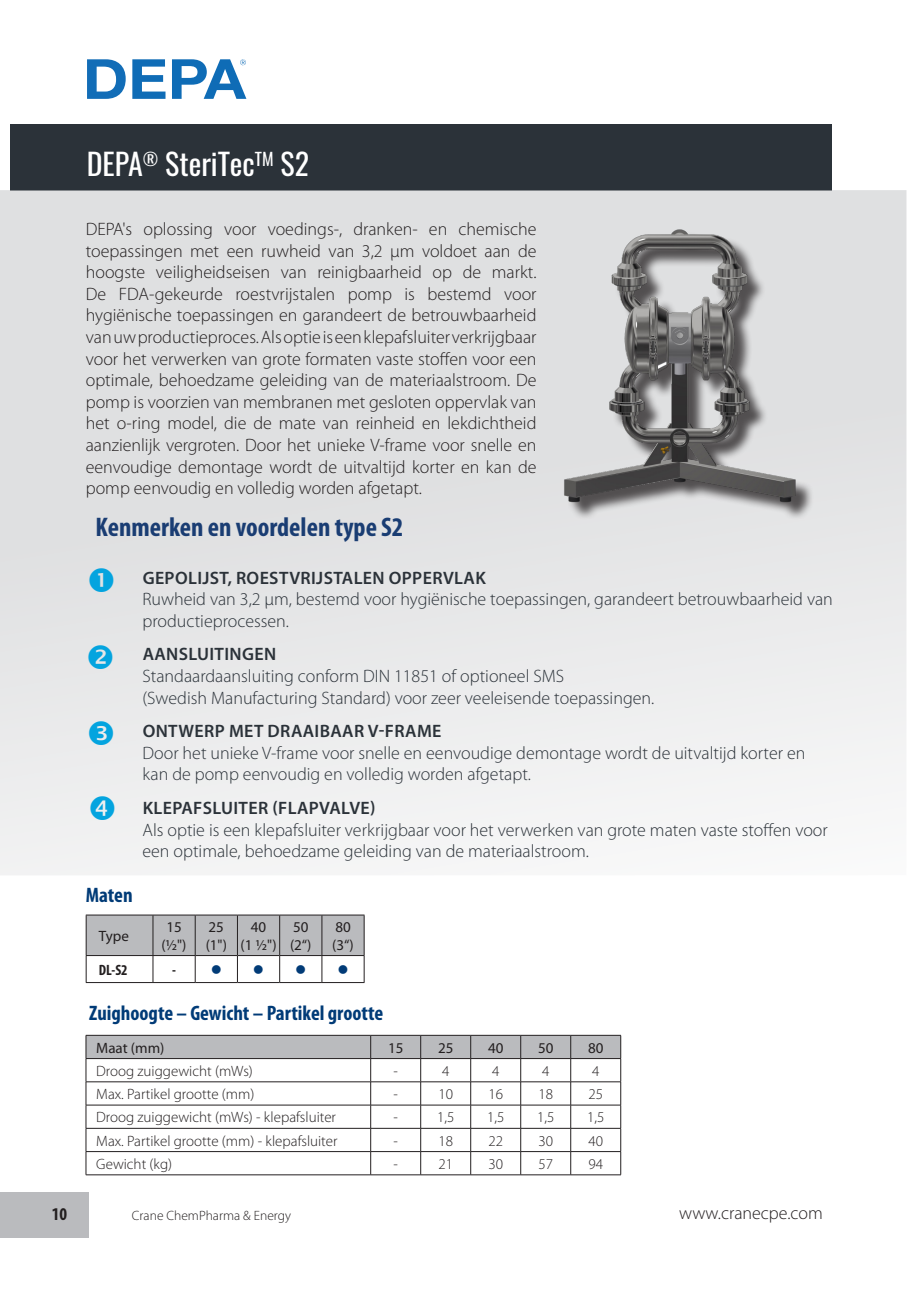
<style>
.page{position:relative;width:920px;height:1290px;background:#fff}
.page>*{position:absolute;margin:0;border:0;box-sizing:border-box;transform-origin:0 0}
.t1{font:30px "Oswald";color:#fff}
.Headings{font:700 condensed 27px "Myriad Pro";color:#1a3d73}
.t2{font:700 condensed 21px "Myriad Pro";color:#013b77}
.t3{font:300 18px/21.6px "Myriad Pro";color:#231f20;text-align:justify}
.t4{font:300 18px/21.6px "Myriad Pro";color:#2b3239}
.t5{font:600 18px "Myriad Pro";letter-spacing:.02em;color:#2b3239}
.t6{font:700 condensed 18px "Myriad Pro";color:#231f20}
.t7{font:300 15px "Myriad Pro";color:#231f20}
.t8{font:15px "Myriad Pro";color:#231f20}
.t9{font:700 condensed 15px "Myriad Pro";color:#231f20}
.t10{font:15px "Wingdings";color:#013b77}
.t11{font:300 13.5px "Myriad Pro";color:#231f20}
</style>
<div class="page">
<div style="left:0;top:1192px;width:89px;height:46px;background:#babbbe"></div>
<div style="left:10px;top:124px;width:821px;height:66px;background:#2b3239"></div>
<svg style="left:87px;top:59px;width:39px;height:40px"></svg>
<svg style="left:132px;top:59px;width:33px;height:40px"></svg>
<svg style="left:172px;top:59px;width:74px;height:40px"></svg>
<div style="left:0;top:190px;width:906px;height:685px;background:linear-gradient(to right,#e2e3e4,#ededee)"></div>
<div style="left:567px;top:232px;width:246px;height:288px;background:#231f20;opacity:.75"></div>
<img style="left:536px;top:218px;width:286px;height:286px">
<svg style="left:86px;top:915px;width:279px;height:67px"></svg>
<hr style="left:86px;top:982px;width:67px;height:1px;background:#231f20">
<hr style="left:153px;top:982px;width:42px;height:1px;background:#231f20">
<hr style="left:195px;top:982px;width:42px;height:1px;background:#231f20">
<hr style="left:237px;top:982px;width:43px;height:1px;background:#231f20">
<hr style="left:280px;top:982px;width:42px;height:1px;background:#231f20">
<hr style="left:322px;top:982px;width:43px;height:1px;background:#231f20">
<svg style="left:86px;top:1035px;width:535px;height:140px"></svg>
<svg style="left:90px;top:567px;width:24px;height:25px"></svg>
<svg style="left:89px;top:644px;width:23px;height:25px"></svg>
<svg style="left:89px;top:721px;width:24px;height:24px"></svg>
<svg style="left:91px;top:796px;width:24px;height:24px"></svg>
<p class="t1" style="left:87px;top:137px;width:224px">DEPA<sup>®</sup> SteriTec<sup>TM</sup> S2</p>
<p class="t3" style="left:86px;top:218px;width:452px">DEPA's oplossing voor voedings-, dranken- en chemische toepassingen met een ruwheid van 3,2 µm voldoet aan de hoogste veiligheidseisen van reinigbaarheid op de markt.<br>De FDA-gekeurde roestvrijstalen pomp is bestemd voor hygiënische toepassingen en garandeert de betrouwbaarheid van uw productieproces. Als optie is een klepafsluiter verkrijgbaar voor het verwerken van grote formaten vaste stoffen voor een optimale, behoedzame geleiding van de materiaalstroom. De pomp is voorzien van membranen met gesloten oppervlak van het o-ring model, die de mate van reinheid en lekdichtheid aanzienlijk vergroten. Door het unieke V-frame voor snelle en eenvoudige demontage wordt de uitvaltijd korter en kan de pomp eenvoudig en volledig worden afgetapt.</p>
<p class="Headings" style="left:95px;top:512px;width:310px">Kenmerken en voordelen type S2</p>
<p class="t2" style="left:86px;top:884px;width:48px">Maten</p>
<p class="t8" style="left:99px;top:928px;width:31px">Type</p>
<p class="t5" style="left:143px;top:568px;width:345px">GEPOLIJST, ROESTVRIJSTALEN OPPERVLAK</p>
<p class="t4" style="left:142px;top:589px;width:692px">Ruwheid van 3,2 μm, bestemd voor hygiënische toepassingen, garandeert betrouwbaarheid van productieprocessen.</p>
<p class="t5" style="left:143px;top:644px;width:135px">AANSLUITINGEN</p>
<p class="t4" style="left:142px;top:665px;width:423px">Standaardaansluiting conform DIN 11851 of optioneel SMS</p>
<p class="t4" style="left:142px;top:687px;width:513px">(Swedish Manufacturing Standard) voor zeer veeleisende toepassingen.</p>
<p class="t5" style="left:143px;top:721px;width:300px">ONTWERP MET DRAAIBAAR V-FRAME</p>
<p class="t4" style="left:142px;top:742px;width:664px">Door het unieke V-frame voor snelle en eenvoudige demontage wordt de uitvaltijd korter en</p>
<p class="t4" style="left:142px;top:764px;width:390px">kan de pomp eenvoudig en volledig worden afgetapt.</p>
<p class="t5" style="left:143px;top:798px;width:234px">KLEPAFSLUITER (FLAPVALVE)</p>
<p class="t4" style="left:142px;top:819px;width:687px">Als optie is een klepafsluiter verkrijgbaar voor het verwerken van grote maten vaste stoffen voor een optimale, behoedzame geleiding van de materiaalstroom.</p>
<p class="t8" style="left:166px;top:919px;width:17px">15</p>
<p class="t8" style="left:162px;top:937px;width:26px">(½")</p>
<p class="t8" style="left:209px;top:919px;width:17px">25</p>
<p class="t8" style="left:206px;top:937px;width:23px">(1")</p>
<p class="t8" style="left:251px;top:919px;width:17px">40</p>
<p class="t8" style="left:240px;top:937px;width:38px">(1 ½")</p>
<p class="t8" style="left:293px;top:919px;width:17px">50</p>
<p class="t8" style="left:290px;top:937px;width:23px">(2“)</p>
<p class="t8" style="left:335px;top:919px;width:17px">80</p>
<p class="t8" style="left:332px;top:937px;width:23px">(3“)</p>
<p class="t9" style="left:99px;top:961px;width:30px">DL-S2</p>
<p class="t9" style="left:172px;top:961px;width:5px">-</p>
<p class="t10" style="left:211px;top:961px;width:13px">●</p>
<p class="t10" style="left:253px;top:961px;width:13px">●</p>
<p class="t10" style="left:295px;top:961px;width:13px">●</p>
<p class="t10" style="left:337px;top:961px;width:13px">●</p>
<p class="t2" style="left:89px;top:1002px;width:296px">Zuighoogte – Gewicht – Partikel grootte</p>
<p class="t8" style="left:96px;top:1039px;width:70px">Maat (mm)</p>
<p class="t8" style="left:388px;top:1039px;width:17px">15</p>
<p class="t8" style="left:438px;top:1039px;width:17px">25</p>
<p class="t8" style="left:488px;top:1039px;width:17px">40</p>
<p class="t8" style="left:538px;top:1039px;width:17px">50</p>
<p class="t8" style="left:588px;top:1039px;width:17px">80</p>
<p class="t7" style="left:96px;top:1062px;width:158px">Droog zuiggewicht (mWs)</p>
<p class="t7" style="left:393px;top:1062px;width:6px">-</p>
<p class="t7" style="left:442px;top:1062px;width:9px">4</p>
<p class="t7" style="left:492px;top:1062px;width:9px">4</p>
<p class="t7" style="left:542px;top:1062px;width:9px">4</p>
<p class="t7" style="left:592px;top:1062px;width:9px">4</p>
<p class="t7" style="left:96px;top:1086px;width:160px">Max. Partikel grootte (mm)</p>
<p class="t7" style="left:393px;top:1086px;width:6px">-</p>
<p class="t7" style="left:438px;top:1086px;width:16px">10</p>
<p class="t7" style="left:488px;top:1086px;width:16px">16</p>
<p class="t7" style="left:538px;top:1086px;width:16px">18</p>
<p class="t7" style="left:588px;top:1086px;width:16px">25</p>
<p class="t7" style="left:96px;top:1109px;width:241px">Droog zuiggewicht (mWs) - klepafsluiter</p>
<p class="t7" style="left:393px;top:1109px;width:6px">-</p>
<p class="t7" style="left:437px;top:1109px;width:19px">1,5</p>
<p class="t7" style="left:487px;top:1109px;width:19px">1,5</p>
<p class="t7" style="left:537px;top:1109px;width:19px">1,5</p>
<p class="t7" style="left:587px;top:1109px;width:19px">1,5</p>
<p class="t7" style="left:96px;top:1132px;width:243px">Max. Partikel grootte (mm) - klepafsluiter</p>
<p class="t7" style="left:393px;top:1132px;width:6px">-</p>
<p class="t7" style="left:438px;top:1132px;width:16px">18</p>
<p class="t7" style="left:488px;top:1132px;width:16px">22</p>
<p class="t7" style="left:538px;top:1132px;width:16px">30</p>
<p class="t7" style="left:588px;top:1132px;width:16px">40</p>
<p class="t7" style="left:96px;top:1155px;width:78px">Gewicht (kg)</p>
<p class="t7" style="left:393px;top:1155px;width:6px">-</p>
<p class="t7" style="left:438px;top:1155px;width:16px">21</p>
<p class="t7" style="left:488px;top:1155px;width:16px">30</p>
<p class="t7" style="left:538px;top:1155px;width:16px">57</p>
<p class="t7" style="left:588px;top:1155px;width:16px">94</p>
<p class="t6" style="left:52px;top:1204px;width:17px">10</p>
<p class="t11" style="left:132px;top:1208px;width:161px">Crane ChemPharma &amp; Energy</p>
<p class="t3" style="left:679px;top:1203px;width:145px">www.cranecpe.com</p>
</div>
